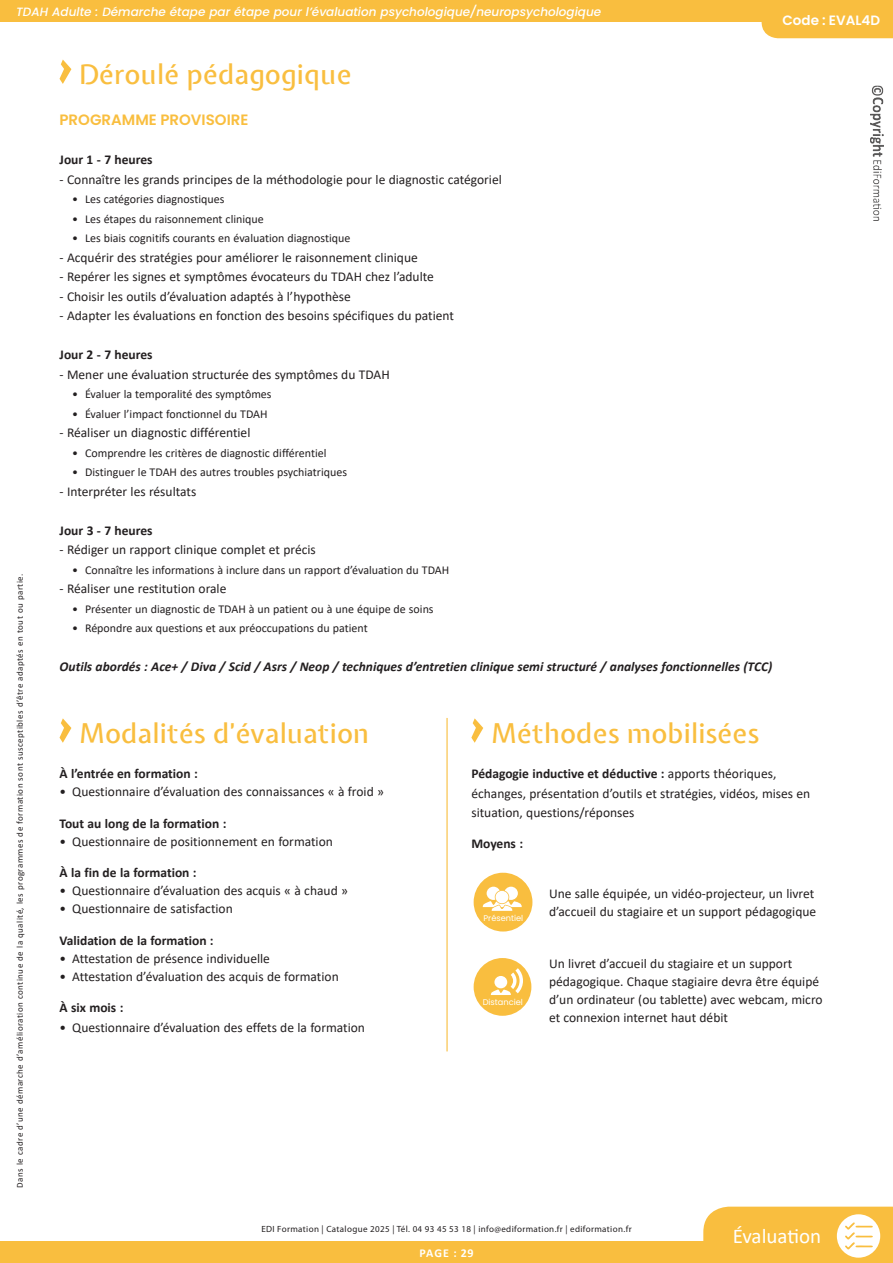
<style>
.page{position:relative;width:893px;height:1263px;background:#fff}
.page>*{position:absolute;margin:0;border:0;box-sizing:border-box;transform-origin:0 0}
.t1{font:500 27px "Expletus Sans";letter-spacing:.01em;color:#f9be3f}
.t2{font:21px "Calibri";color:#fff}
.t3{font:600 15px "Poppins";color:#f9be3f}
.t4{font:13.5px/18px "Calibri";color:#231f20}
.t5{font:700 13.5px "Calibri";color:#231f20}
.t6{font:italic 700 13.5px "Calibri";color:#231f20}
.t7{font:600 13.5px "Poppins";color:#fff}
.t8{font:12px "Calibri";color:#231f20}
.t9{font:italic 500 12px "Poppins";color:#fff}
.t10{font:700 12px "Calibri";letter-spacing:.065em;color:#fff}
.t11{font:9px "Calibri";letter-spacing:.05em;color:#231f20}
.t12{font:9px "Myriad Pro";letter-spacing:.04em;color:#231f20}
.t13{font:8.25px "Poppins";color:#fff}
.s1{font-weight:700}
</style>
<div class="page">
<div style="left:0;top:1241px;width:744px;height:22px;background:#f9be3f"></div>
<img style="left:871px;top:86px;width:13px;height:134px">
<div style="left:0;top:0;width:893px;height:22px;background:#f9be3f"></div>
<svg style="left:703px;top:1206px;width:190px;height:57px"></svg>
<svg style="left:60px;top:60px;width:11px;height:24px"></svg>
<svg style="left:60px;top:718px;width:11px;height:25px"></svg>
<svg style="left:471px;top:718px;width:12px;height:25px"></svg>
<hr style="left:446px;top:718px;width:2px;height:333px;background:#f9be3f">
<svg style="left:471px;top:870px;width:64px;height:64px;fill:#f9be3f"></svg>
<svg style="left:487px;top:887px;width:13px;height:13px"></svg>
<div style="left:504px;top:887px;width:14px;height:13px;background:#fff;border-radius:50%"></div>
<svg style="left:483px;top:890px;width:39px;height:21px"></svg>
<svg style="left:471px;top:956px;width:63px;height:62px;fill:#f9be3f"></svg>
<svg style="left:491px;top:968px;width:32px;height:27px"></svg>
<div style="left:762px;top:22px;width:131px;height:16px;background:#f9be3f"></div>
<p class="t9" style="left:16px;top:5px;width:587px">TDAH Adulte : Démarche étape par étape pour l’évaluation psychologique/neuropsychologique</p>
<h1 class="t1" style="left:79px;top:60px;width:274px">Déroulé pédagogique</h1>
<p class="t7" style="left:782px;top:13px;width:99px">Code : EVAL4D</p>
<p class="t11" style="left:14px;top:1187px;width:615px;rotate:-90deg">Dans le cadre d’une démarche d’amélioration continue de la qualité, les programmes de formation sont susceptibles d’être adaptés en tout ou partie.</p>
<p class="t3" style="left:60px;top:111px;width:190px">PROGRAMME PROVISOIRE</p>
<p class="t5" style="left:60px;top:150px;width:95px">Jour 1 - 7 heures</p>
<p class="t4" style="left:60px;top:170px;width:444px">- Connaître les grands principes de la méthodologie pour le diagnostic catégoriel</p>
<p class="t8" style="left:72px;top:191px;width:154px">• Les catégories diagnostiques</p>
<p class="t8" style="left:72px;top:210px;width:193px">• Les étapes du raisonnement clinique</p>
<p class="t8" style="left:72px;top:230px;width:280px">• Les biais cognitifs courants en évaluation diagnostique</p>
<p class="t4" style="left:60px;top:248px;width:360px">- Acquérir des stratégies pour améliorer le raisonnement clinique</p>
<p class="t4" style="left:60px;top:267px;width:376px">- Repérer les signes et symptômes évocateurs du TDAH chez l’adulte</p>
<p class="t4" style="left:60px;top:287px;width:293px">- Choisir les outils d’évaluation adaptés à l’hypothèse</p>
<p class="t4" style="left:60px;top:306px;width:396px">- Adapter les évaluations en fonction des besoins spécifiques du patient</p>
<p class="t5" style="left:60px;top:345px;width:95px">Jour 2 - 7 heures</p>
<p class="t4" style="left:60px;top:365px;width:332px">- Mener une évaluation structurée des symptômes du TDAH</p>
<p class="t8" style="left:72px;top:386px;width:201px">• Évaluer la temporalité des symptômes</p>
<p class="t8" style="left:72px;top:405px;width:197px">• Évaluer l’impact fonctionnel du TDAH</p>
<p class="t4" style="left:60px;top:423px;width:192px">- Réaliser un diagnostic différentiel</p>
<p class="t8" style="left:72px;top:444px;width:256px">• Comprendre les critères de diagnostic différentiel</p>
<p class="t8" style="left:72px;top:464px;width:276px">• Distinguer le TDAH des autres troubles psychiatriques</p>
<p class="t4" style="left:60px;top:482px;width:138px">- Interpréter les résultats</p>
<p class="t5" style="left:60px;top:521px;width:95px">Jour 3 - 7 heures</p>
<p class="t4" style="left:60px;top:540px;width:258px">- Rédiger un rapport clinique complet et précis</p>
<p class="t8" style="left:72px;top:561px;width:379px">• Connaître les informations à inclure dans un rapport d’évaluation du TDAH</p>
<p class="t4" style="left:60px;top:579px;width:168px">- Réaliser une restitution orale</p>
<p class="t8" style="left:72px;top:600px;width:363px">• Présenter un diagnostic de TDAH à un patient ou à une équipe de soins</p>
<p class="t8" style="left:72px;top:620px;width:297px">• Répondre aux questions et aux préoccupations du patient</p>
<p class="t6" style="left:60px;top:657px;width:714px">Outils abordés : Ace+ / Diva / Scid / Asrs / Neop / techniques d’entretien clinique semi structuré / analyses fonctionnelles (TCC)</p>
<h1 class="t1" style="left:79px;top:718px;width:291px">Modalités d’évaluation</h1>
<p class="t5" style="left:60px;top:764px;width:140px">À l’entrée en formation :</p>
<p class="t4" style="left:60px;top:782px;width:326px">• Questionnaire d’évaluation des connaissances « à froid »</p>
<p class="t5" style="left:60px;top:814px;width:168px">Tout au long de la formation :</p>
<p class="t4" style="left:60px;top:832px;width:275px">• Questionnaire de positionnement en formation</p>
<p class="t5" style="left:60px;top:863px;width:139px">À la fin de la formation :</p>
<p class="t4" style="left:60px;top:881px;width:290px">• Questionnaire d’évaluation des acquis « à chaud »</p>
<p class="t4" style="left:60px;top:899px;width:175px">• Questionnaire de satisfaction</p>
<p class="t5" style="left:60px;top:931px;width:156px">Validation de la formation :</p>
<p class="t4" style="left:60px;top:949px;width:212px">• Attestation de présence individuelle</p>
<p class="t4" style="left:60px;top:967px;width:281px">• Attestation d’évaluation des acquis de formation</p>
<p class="t5" style="left:60px;top:998px;width:65px">À six mois :</p>
<p class="t4" style="left:60px;top:1018px;width:307px">• Questionnaire d’évaluation des effets de la formation</p>
<h1 class="t1" style="left:491px;top:718px;width:269px">Méthodes mobilisées</h1>
<p class="t4" style="left:471px;top:763px;width:340px;line-height:19.5px"><span class="s1">Pédagogie inductive et déductive :</span> apports théoriques, échanges, présentation d’outils et stratégies, vidéos, mises en situation, questions/réponses</p>
<p class="t5" style="left:471px;top:834px;width:53px">Moyens :</p>
<p class="t13" style="left:483px;top:913px;width:41px">Présentiel</p>
<p class="t13" style="left:483px;top:998px;width:42px">Distanciel</p>
<p class="t4" style="left:549px;top:884px;width:269px">Une salle équipée, un vidéo-projecteur, un livret d’accueil du stagiaire et un support pédagogique</p>
<p class="t4" style="left:549px;top:954px;width:275px">Un livret d’accueil du stagiaire et un support pédagogique. Chaque stagiaire devra être équipé d’un ordinateur (ou tablette) avec webcam, micro et connexion internet haut débit</p>
<p class="t12" style="left:261px;top:1223px;width:372px">EDI Formation | Catalogue 2025 | Tél. 04 93 45 53 18 | info@ediformation.fr | ediformation.fr</p>
<p class="t10" style="left:420px;top:1244px;width:56px">page : 29</p>
<h2 class="t2" style="left:733px;top:1221px;width:90px">Évaluation</h2>
</div>
